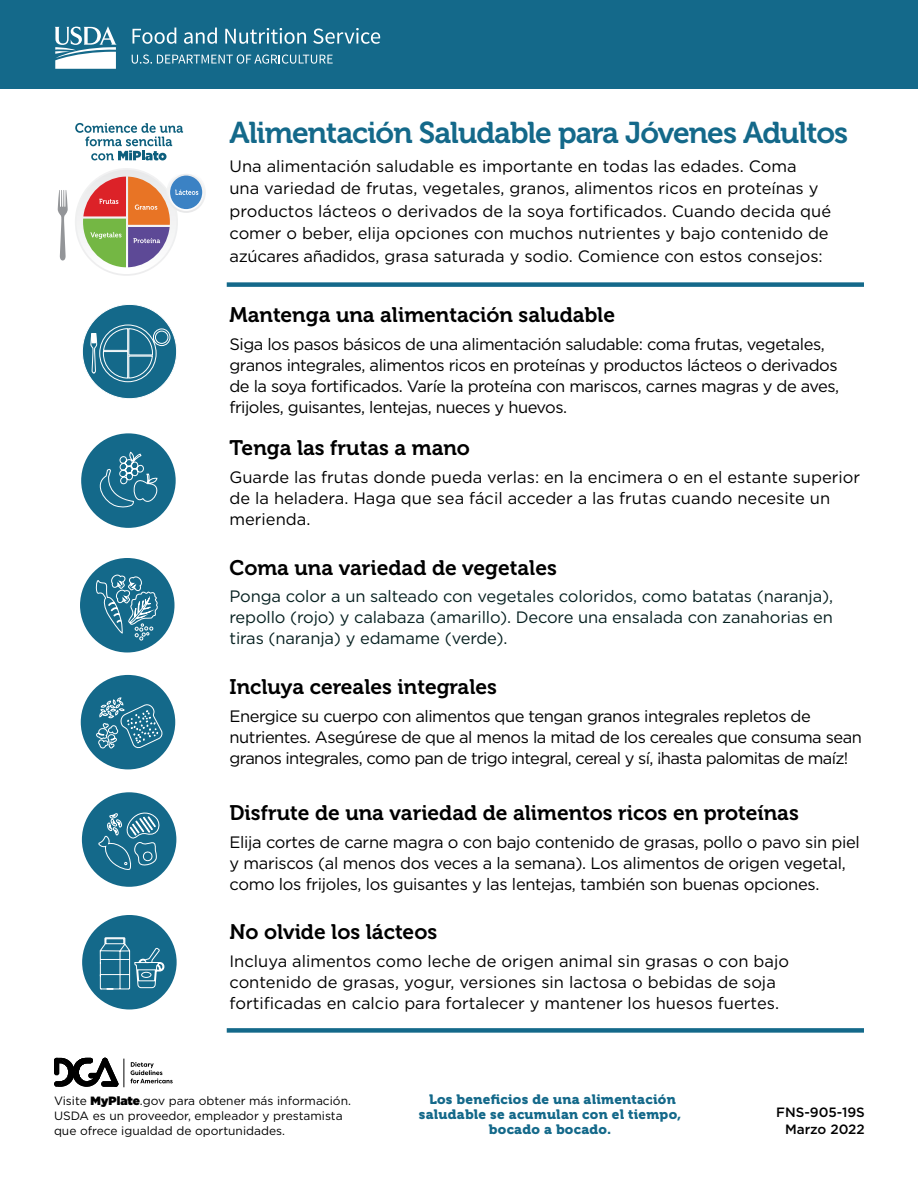
<style>
.page{position:relative;width:918px;height:1188px;background:#fff}
.page>*{position:absolute;margin:0;border:0;box-sizing:border-box;transform-origin:0 0}
.t1{font:30px "Museo 700";letter-spacing:-.03em;color:#14698a}
.Tip_Title{font:21px "Museo 700";color:#000}
.Intro{font:21px "Museo 700";color:#000}
.Tip{font:16.5px/21px "Gotham";letter-spacing:-.03em;color:#000}
.Tip-2{font:16.5px/21px "Gotham";color:#000}
.Intro-2{font:16.5px/22.5px "Gotham";color:#000101}
.Tip_Title-2{font:16.5px/21px "Gotham";letter-spacing:-.01em;color:#062020;text-align:justify}
.Tip-3{font:13.5px/15px "Museo 900";letter-spacing:.02em;color:#14698a;text-align:center}
.Tip-4{font:500 13.5px "Gotham";color:#000}
.Date_and_CNPP{font:12px/15px "Gotham";color:#000}
.s1{color:#fff}
.s2{color:#000}
.s3{font-weight:900}
</style>
<div class="page">
<div style="left:0;top:0;width:918px;height:88px;background:#14698a"></div>
<svg style="left:58px;top:190px;width:10px;height:71px"></svg>
<svg style="left:75px;top:168px;width:131px;height:108px"></svg>
<svg style="left:75px;top:123px;width:108px;height:37px"></svg>
<div style="left:227px;top:282px;width:637px;height:5px;background:#14698a"></div>
<div style="left:227px;top:1028px;width:637px;height:5px;background:#14698a"></div>
<svg style="left:54px;top:1058px;width:119px;height:29px"></svg>
<div style="left:81px;top:433px;width:95px;height:95px;background:#14698a;border-radius:50%"></div>
<svg style="left:99px;top:452px;width:68px;height:58px"></svg>
<svg style="left:82px;top:304px;width:95px;height:95px"></svg>
<svg style="left:91px;top:304px;width:79px;height:78px;background:#4789a3"></svg>
<div style="left:80px;top:558px;width:95px;height:94px;background:#14698a;border-radius:50%"></div>
<svg style="left:95px;top:574px;width:64px;height:67px"></svg>
<div style="left:81px;top:675px;width:94px;height:94px;background:#14698a;border-radius:50%"></div>
<svg style="left:96px;top:697px;width:67px;height:51px"></svg>
<div style="left:82px;top:792px;width:94px;height:95px;background:#14698a;border-radius:50%"></div>
<svg style="left:98px;top:812px;width:62px;height:58px"></svg>
<div style="left:82px;top:915px;width:95px;height:95px;background:#14698a;border-radius:50%"></div>
<svg style="left:100px;top:937px;width:64px;height:52px"></svg>
<svg style="left:133px;top:28px;width:43px;height:16px"></svg>
<svg style="left:184px;top:28px;width:33px;height:16px"></svg>
<svg style="left:225px;top:28px;width:81px;height:16px"></svg>
<svg style="left:313px;top:28px;width:67px;height:16px"></svg>
<svg style="left:132px;top:54px;width:201px;height:10px"></svg>
<svg style="left:55px;top:26px;width:62px;height:43px"></svg>
<p class="t1" style="left:230px;top:115px;width:627px">Alimentación Saludable para Jóvenes Adultos<span class="s1">.</span></p>
<p class="Intro-2" style="left:230px;top:154px;width:603px">Una alimentación saludable es importante en todas las edades. Coma<br>una variedad de frutas, vegetales, granos, alimentos ricos en proteínas y productos lácteos o derivados de la soya fortificados. Cuando decida qué comer o beber, elija opciones con muchos nutrientes y bajo contenido de azúcares <span class="s2">añadidos</span>, grasa saturada y sodio. Comience con estos consejos:</p>
<p class="Intro" style="left:230px;top:303px;width:393px">Mantenga una alimentación saludable<span class="s1">.</span></p>
<p class="Tip" style="left:230px;top:333px;width:611px">Siga los pasos básicos de una alimentación saludable: coma frutas, vegetales, granos integrales, alimentos ricos en proteínas y productos lácteos o derivados de la soya fortificados. Varíe la proteína con mariscos, carnes magras y de aves, frijoles, guisantes, lentejas, nueces y huevos.</p>
<p class="Tip_Title" style="left:230px;top:436px;width:247px">Tenga las frutas a mano<span class="s1">.</span></p>
<p class="Tip-2" style="left:230px;top:466px;width:632px">Guarde las frutas donde pueda verlas: en la encimera o en el estante superior de la heladera. Haga que sea fácil acceder a las frutas cuando necesite un merienda.</p>
<p class="Tip_Title" style="left:230px;top:556px;width:334px">Coma una variedad de vegetales<span class="s1">.</span></p>
<p class="Tip_Title-2" style="left:230px;top:586px;width:605px">Ponga color a un salteado con vegetales coloridos, como batatas (naranja), repollo (rojo) y calabaza (amarillo). Decore una ensalada con zanahorias en tiras (naranja) y edamame (verde).</p>
<p class="Tip_Title" style="left:230px;top:675px;width:275px">Incluya cereales integrales<span class="s1">.</span></p>
<p class="Tip" style="left:230px;top:705px;width:634px">Energice su cuerpo con alimentos que tengan granos integrales repletos de nutrientes. Asegúrese de que al menos la mitad de los cereales que consuma sean granos integrales, como pan de trigo integral, cereal y sí, ¡hasta palomitas de maíz!</p>
<p class="Tip_Title" style="left:230px;top:801px;width:576px">Disfrute de una variedad de alimentos ricos en proteínas<span class="s1">.</span></p>
<p class="Tip" style="left:230px;top:831px;width:632px">Elija cortes de carne magra o con bajo contenido de grasas, pollo o pavo sin piel y mariscos (al menos dos veces a la semana). Los alimentos de origen vegetal, como los frijoles, los guisantes y las lentejas, también son buenas opciones.</p>
<p class="Tip_Title" style="left:230px;top:920px;width:215px">No olvide los lácteos<span class="s1">.</span></p>
<p class="Tip-2" style="left:230px;top:950px;width:561px">Incluya alimentos como leche de origen animal sin grasas o con bajo contenido de grasas, yogur, versiones sin lactosa o bebidas de soja fortificadas en calcio para fortalecer y mantener los huesos fuertes.</p>
<p class="Date_and_CNPP" style="left:54px;top:1093px;width:299px">Visite <span class="s3">MyPlate</span>.gov para obtener más información.<br>USDA es un proveedor, empleador y prestamista que ofrece igualdad de oportunidades.</p>
<p class="Tip-3" style="left:419px;top:1092px;width:264px">Los beneficios de una alimentación saludable se acumulan con el tiempo, bocado a bocado.</p>
<p class="Tip-4" style="left:776px;top:1104px;width:94px">FNS-905-19S<span class="s1">.</span></p>
<p class="Tip-4" style="left:785px;top:1120px;width:85px">Marzo 2022<span class="s1">.</span></p>
</div>
